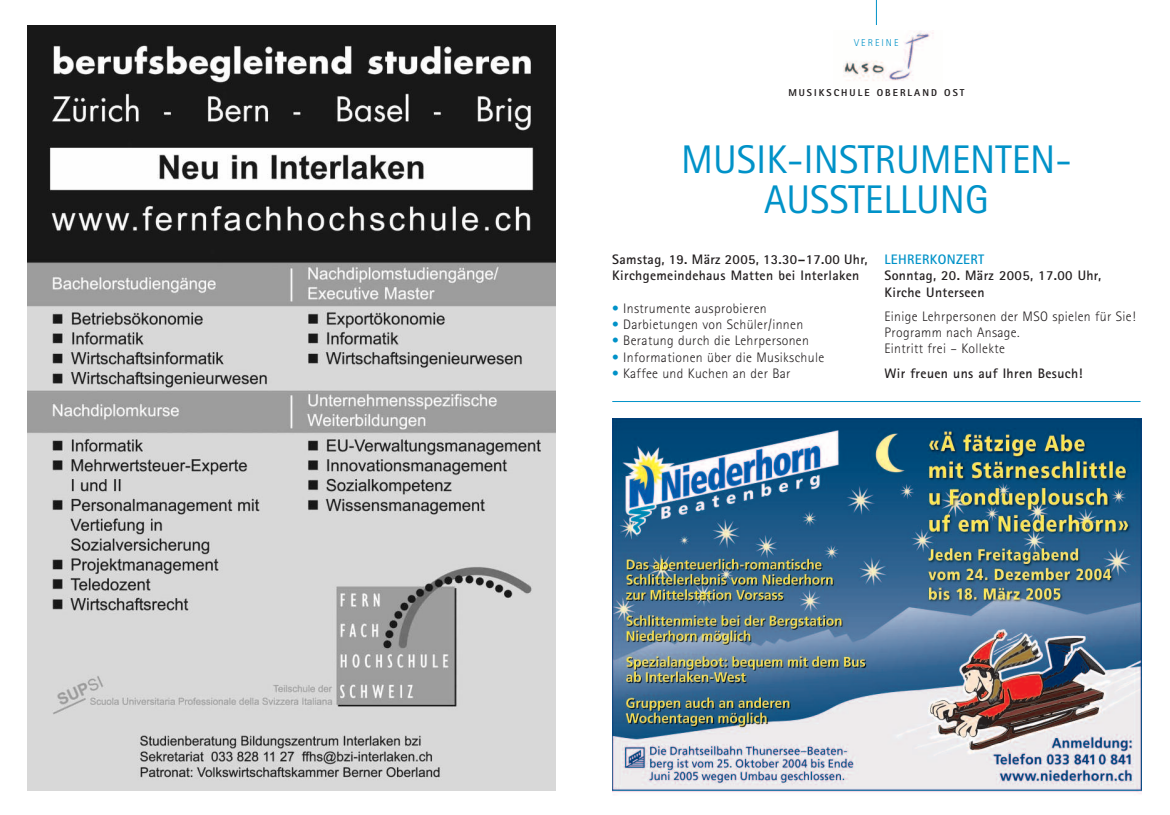
<style>
.page{position:relative;width:1170px;height:815px;background:#fff}
.page>*{position:absolute;margin:0;border:0;box-sizing:border-box;transform-origin:0 0}
.t1{font:40px/40px "Rotis Sans Serif";color:#0092c8;text-align:center}
.t2{font:300 13.75px/16.2px "Rotis Sans Serif";letter-spacing:.025em;color:#231f20}
.t3{font:700 13.75px/16.2px "Rotis Sans Serif";letter-spacing:.025em;color:#231f20}
.t4{font:700 13.75px "Rotis Sans Serif";letter-spacing:.025em;color:#0092c8}
.t5{font:800 10px "Rotis Sans Serif";letter-spacing:.2em;color:#231f20}
.t6{font:300 10px "Rotis Sans Serif";letter-spacing:.2em;color:#0092c8}
.s1{color:#0092c8}
</style>
<div class="page">
<img style="left:27px;top:25px;width:528px;height:765px">
<img style="left:843px;top:31px;width:91px;height:50px">
<svg style="left:876px;top:0;width:1px;height:25px"></svg>
<img style="left:612px;top:418px;width:528px;height:376px">
<hr style="left:612px;top:401px;width:528px;height:1px;background:#0092c8">
<p class="t6" style="left:854px;top:39px;width:46px">VEREINE</p>
<p class="t5" style="left:788px;top:89px;width:178px">MUSIKSCHULE OBERLAND OST</p>
<h1 class="t1" style="left:681px;top:144px;width:392px">MUSIK-INSTRUMENTEN-<br>AUSSTELLUNG</h1>
<p class="t3" style="left:612px;top:253px;width:257px">Samstag, 19. März 2005, 13.30–17.00 Uhr,<br>Kirchgemeindehaus Matten bei Interlaken</p>
<p class="t2" style="left:612px;top:301px;width:156px"><span class="s1">•</span> Instrumente ausprobieren</p>
<p class="t2" style="left:612px;top:318px;width:192px"><span class="s1">•</span> Darbietungen von Schüler/innen</p>
<p class="t2" style="left:612px;top:334px;width:198px"><span class="s1">•</span> Beratung durch die Lehrpersonen</p>
<p class="t2" style="left:612px;top:350px;width:213px"><span class="s1">•</span> Informationen über die Musikschule</p>
<p class="t2" style="left:612px;top:366px;width:180px"><span class="s1">•</span> Kaffee und Kuchen an der Bar</p>
<p class="t4" style="left:884px;top:255px;width:101px">LEHRERKONZERT</p>
<p class="t3" style="left:884px;top:269px;width:218px">Sonntag, 20. März 2005, 17.00 Uhr,<br>Kirche Unterseen</p>
<p class="t2" style="left:884px;top:309px;width:252px">Einige Lehrpersonen der MSO spielen für Sie!<br>Programm nach Ansage.<br>Eintritt frei – Kollekte</p>
<p class="t3" style="left:884px;top:366px;width:200px">Wir freuen uns auf Ihren Besuch!</p>
</div>
